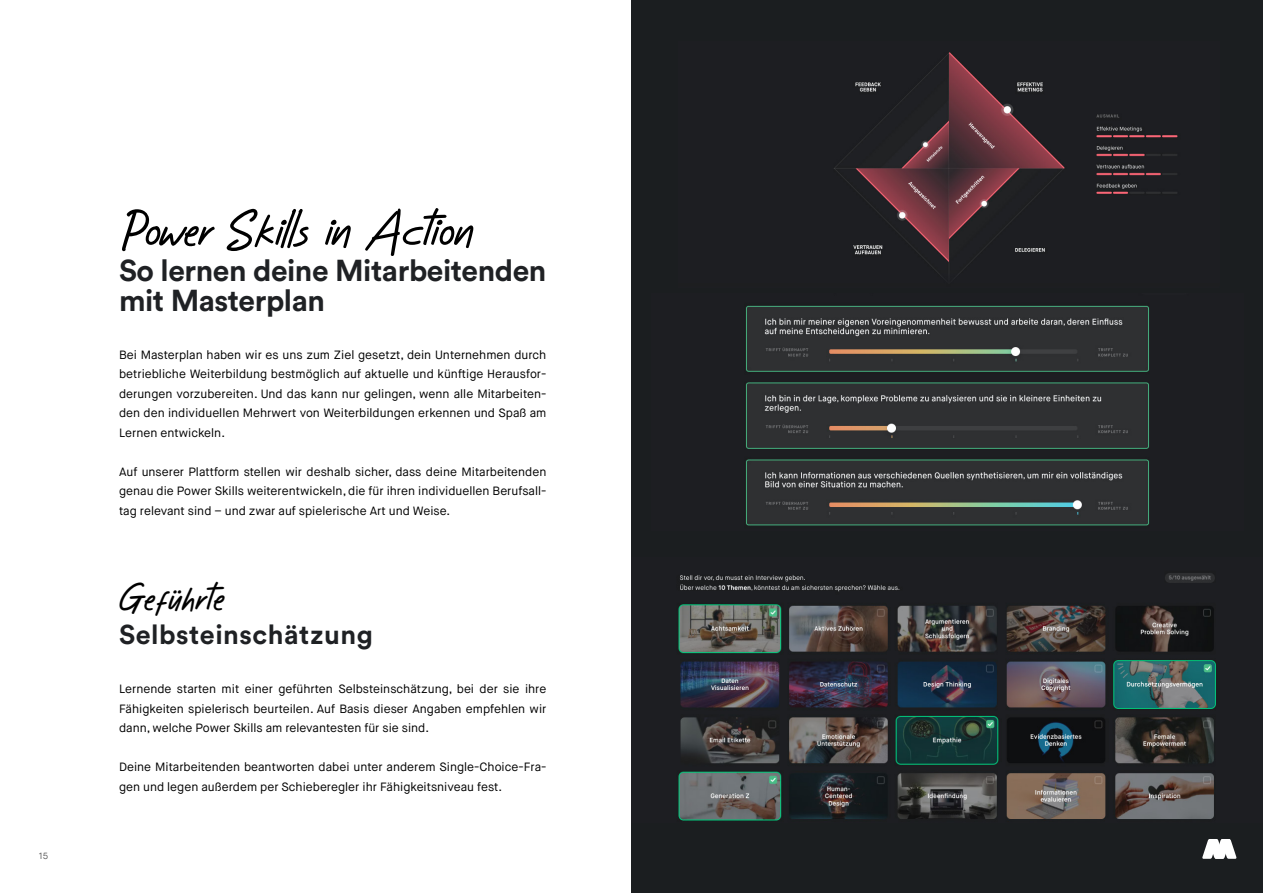
<style>
.page{position:relative;width:1263px;height:893px;background:#fff}
.page>*{position:absolute;margin:0;border:0;box-sizing:border-box;transform-origin:0 0}
.t1{font:60px "Bright Clones Regular";color:#000}
.t2{font:45px "Bright Clones Regular";letter-spacing:.02em;color:#000}
.t3{font:700 30px/30px "Circular Std";letter-spacing:-.015em;color:#1f2124}
.t4{font:700 27px "Circular Std";letter-spacing:.02em;color:#1f2124}
.t5{font:12px/19.5px "Maison Neue";color:#000;text-align:justify}
.t6{font:9px "Maison Neue";color:#5a5a5a}
</style>
<div class="page">
<div style="left:631px;top:1px;width:632px;height:892px;background:#1b1e20"></div>
<img style="left:746px;top:305px;width:403px;height:221px">
<img style="left:678px;top:573px;width:538px;height:248px">
<img style="left:834px;top:52px;width:344px;height:224px">
<svg style="left:1202px;top:839px;width:34px;height:20px"></svg>
<p class="t6" style="left:39px;top:850px;width:11px">15</p>
<h1 class="t1" style="left:119px;top:194px;width:356px">Power Skills in Action</h1>
<h3 class="t3" style="left:119px;top:255px;width:429px">So lernen deine Mitarbeitenden mit Masterplan</h3>
<p class="t5" style="left:119px;top:345px;width:429px">Bei Masterplan haben wir es uns zum Ziel gesetzt, dein Unternehmen durch betriebliche Weiterbildung bestmöglich auf aktuelle und künftige Herausfor&shy;derungen vorzubereiten. Und das kann nur gelingen, wenn alle Mitarbeiten&shy;den den individuellen Mehrwert von Weiterbildungen erkennen und Spaß am Lernen entwickeln.</p>
<p class="t5" style="left:119px;top:462px;width:429px">Auf unserer Plattform stellen wir deshalb sicher, dass deine Mitarbeitenden genau die Power Skills weiterentwickeln, die für ihren individuellen Berufsall&shy;tag relevant sind – und zwar auf spielerische Art und Weise.</p>
<h2 class="t2" style="left:119px;top:571px;width:109px">Geführte</h2>
<h3 class="t4" style="left:119px;top:617px;width:255px">Selbsteinschätzung</h3>
<p class="t5" style="left:119px;top:680px;width:429px">Lernende starten mit einer geführten Selbsteinschätzung, bei der sie ihre Fähigkeiten spielerisch beurteilen. Auf Basis dieser Angaben empfehlen wir dann, welche Power Skills am relevantesten für sie sind.</p>
<p class="t5" style="left:119px;top:758px;width:429px">Deine Mitarbeitenden beantworten dabei unter anderem Single-Choice-Fra&shy;gen und legen außerdem per Schieberegler ihr Fähigkeitsniveau fest.</p>
</div>
